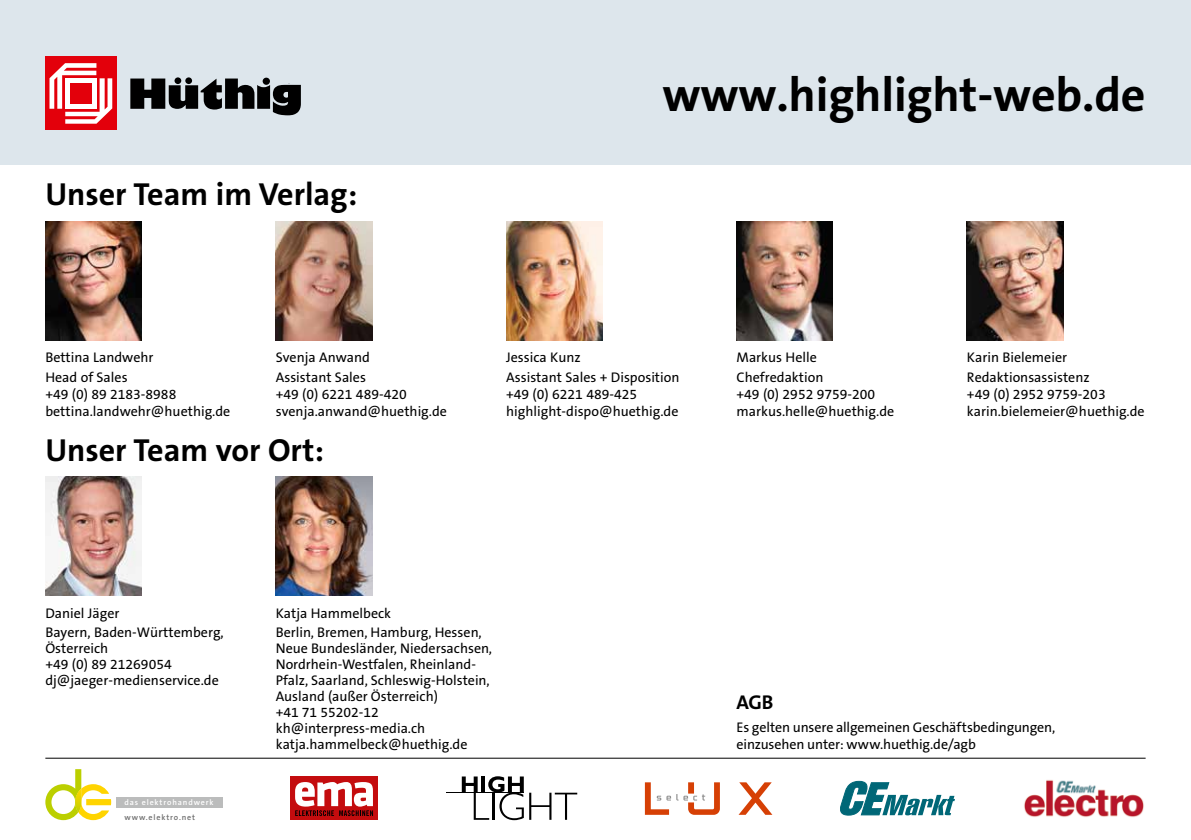
<style>
.page{position:relative;width:1191px;height:840px;background:#fff}
.page>*{position:absolute;margin:0;border:0;box-sizing:border-box;transform-origin:0 0}
.t1{font:700 48px "The Sans Os F";letter-spacing:-.005em;color:#000}
.t2{font:700 32px "The Sans Os F";color:#000}
.t3{font:700 20px "The Sans Os F";color:#000}
.t4{font:14px/16px "The Sans Os F";color:#000}
.t5{font:600 8px "The Sans Os F";letter-spacing:.11em;color:#fff}
.t6{font:600 8px "The Sans Os F";letter-spacing:.11em;color:#6e6e6e}
</style>
<div class="page">
<div style="left:0;top:0;width:1191px;height:164px;background:#dde6ec"></div>
<hr style="left:45px;top:757px;width:1100px;height:1px;background:#000">
<div style="left:290px;top:775px;width:88px;height:44px;background:#c40c0e"></div>
<svg style="left:295px;top:782px;width:78px;height:33px"></svg>
<svg style="left:645px;top:782px;width:127px;height:32px"></svg>
<div style="left:116px;top:796px;width:107px;height:11px;background:#bbbcbc"></div>
<svg style="left:45px;top:769px;width:66px;height:50px"></svg>
<svg style="left:462px;top:776px;width:115px;height:43px"></svg>
<hr style="left:446px;top:791px;width:78px;height:1px;background:#000">
<svg style="left:840px;top:780px;width:115px;height:35px"></svg>
<img style="left:1024px;top:780px;width:120px;height:37px">
<div style="left:45px;top:57px;width:71px;height:73px;background:#e3000b"></div>
<svg style="left:49px;top:63px;width:63px;height:61px"></svg>
<div style="left:65px;top:78px;width:31px;height:31px;background:#fff"></div>
<div style="left:70px;top:83px;width:22px;height:21px;background:#e3000b"></div>
<svg style="left:130px;top:78px;width:171px;height:37px"></svg>
<img style="left:276px;top:221px;width:96px;height:119px">
<img style="left:736px;top:221px;width:97px;height:119px">
<img style="left:45px;top:221px;width:97px;height:119px">
<img style="left:45px;top:476px;width:97px;height:119px">
<img style="left:276px;top:476px;width:96px;height:119px">
<img style="left:967px;top:221px;width:96px;height:119px">
<img style="left:506px;top:221px;width:96px;height:119px">
<h2 class="t2" style="left:45px;top:174px;width:313px">Unser Team im Verlag:</h2>
<p class="t4" style="left:45px;top:347px;width:110px;line-height:19.6px">Bettina Landwehr<br>Head of Sales</p>
<p class="t4" style="left:45px;top:385px;width:186px;line-height:16.8px">+49 (0) 89 2183-8988 bettina.landwehr@huethig.de</p>
<p class="t4" style="left:276px;top:347px;width:96px;line-height:19.6px">Svenja Anwand<br>Assistant Sales</p>
<p class="t4" style="left:276px;top:385px;width:173px;line-height:16.8px">+49 (0) 6221 489-420 svenja.anwand@huethig.de</p>
<h2 class="t2" style="left:45px;top:429px;width:280px">Unser Team vor Ort:</h2>
<h1 class="t1" style="left:662px;top:64px;width:484px">www.highlight-web.de</h1>
<p class="t4" style="left:506px;top:347px;width:175px;line-height:19.6px">Jessica Kunz<br>Assistant Sales + Disposition</p>
<p class="t4" style="left:506px;top:385px;width:174px;line-height:16.8px">+49 (0) 6221 489-425 highlight-dispo@huethig.de</p>
<p class="t4" style="left:736px;top:347px;width:88px;line-height:19.6px">Markus Helle<br>Chefredaktion</p>
<p class="t4" style="left:736px;top:385px;width:159px;line-height:16.8px">+49 (0) 2952 9759-200 markus.helle@huethig.de</p>
<p class="t4" style="left:967px;top:347px;width:124px;line-height:19.6px">Karin Bielemeier<br>Redaktionsassistenz</p>
<p class="t4" style="left:967px;top:385px;width:179px;line-height:16.8px">+49 (0) 2952 9759-203 karin.bielemeier@huethig.de</p>
<p class="t4" style="left:45px;top:603px;width:180px;line-height:18.8px">Daniel Jäger<br>Bayern, Baden-Württemberg,</p>
<p class="t4" style="left:45px;top:639px;width:175px">Österreich<br>+49 (0) 89 21269054 dj@jaeger-medienservice.de</p>
<p class="t5" style="left:124px;top:797px;width:91px">das elektrohandwerk</p>
<p class="t6" style="left:124px;top:811px;width:72px">www.elektro.net</p>
<p class="t4" style="left:276px;top:603px;width:207px;line-height:18.8px">Katja Hammelbeck<br>Berlin, Bremen, Hamburg, Hessen,</p>
<p class="t4" style="left:276px;top:639px;width:218px">Neue Bundesländer, Niedersachsen,<br>Nordrhein-Westfalen, Rheinland-<br>Pfalz, Saarland, Schleswig-Holstein,<br>Ausland (außer Österreich)<br>+41 71 55202-12 kh@interpress-media.ch katja.hammelbeck@huethig.de</p>
<h3 class="t3" style="left:736px;top:689px;width:38px">AGB</h3>
<p class="t4" style="left:736px;top:718px;width:320px;line-height:16.8px">Es gelten unsere allgemeinen Geschäftsbedingungen, einzusehen unter: www.huethig.de/agb</p>
</div>
